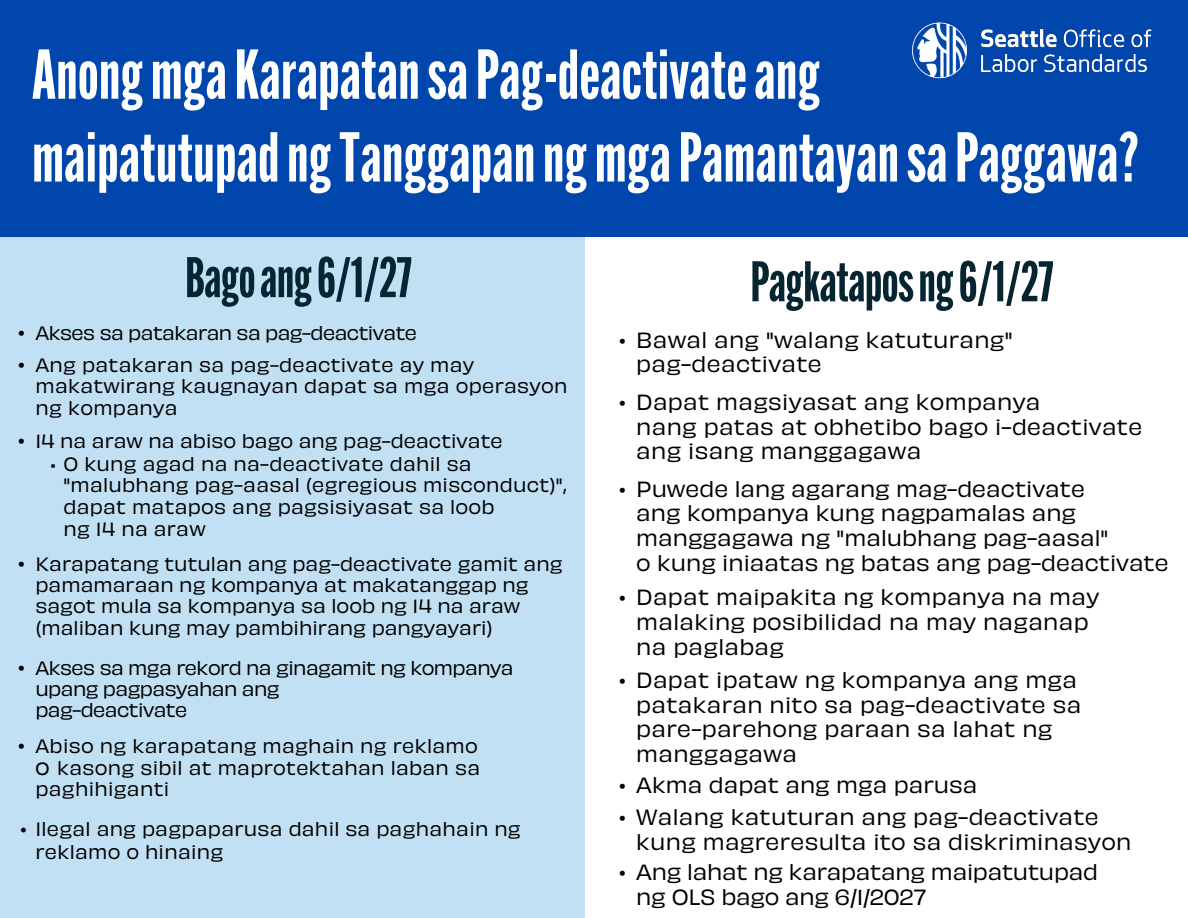
<style>
.page{position:relative;width:1188px;height:918px;background:#fff}
.page>*{position:absolute;margin:0;border:0;box-sizing:border-box;transform-origin:0 0}
.t1{font:700 69px/82.8px "Alternate Gothic Comp ATF";letter-spacing:.015em;color:#fff}
.t2{font:700 55.95px "Alternate Gothic Comp ATF";color:#062530}
.t3{font:20.55px/24.6px "Obviously";letter-spacing:.015em;color:#000}
.t4{font:20.55px/24.6px "Obviously";letter-spacing:-.01em;color:#000}
.t5{font:18px/21.1px "Obviously";letter-spacing:.015em;color:#000}
.t6{font:18px/21.1px "Obviously";letter-spacing:-.03em;color:#000}
.t7{font:13.5px "Symbol";color:#000}
.s1{font-family:"Times New Roman";font-size:20.7px}
.s2{font-family:"Times New Roman";font-size:15.15px}
.s3{font-size:20.7px}
.s4{font-family:"Times New Roman"}
</style>
<div class="page">
<div style="left:0;top:237px;width:585px;height:681px;background:#c2e0f4"></div>
<div style="left:0;top:0;width:1188px;height:237px;background:#0046ad"></div>
<img style="left:912px;top:22px;width:240px;height:57px">
<h1 class="t1" style="left:32px;top:33px;width:1107px">Anong mga Karapatan sa Pag-deactivate ang<br>maipatutupad ng Tanggapan ng mga Pamantayan sa Paggawa?</h1>
<h2 class="t2" style="left:185px;top:243px;width:228px">Bago ang 6/1/27</h2>
<h2 class="t2" style="left:751px;top:247px;width:305px">Pagkatapos ng 6/1/27</h2>
<p class="t6" style="left:18px;top:321px;width:401px"><span class="s1">•</span> Akses sa patakaran sa pag-deactivate</p>
<p class="t5" style="left:35px;top:353px;width:534px;text-indent:-18px"><span class="s1">•</span> Ang patakaran sa pag-deactivate ay may makatwirang kaugnayan dapat sa mga operasyon ng kompanya</p>
<p class="t5" style="left:18px;top:429px;width:486px"><span class="s1">•</span> 14 na araw na abiso bago ang pag-deactivate</p>
<p class="t5" style="left:63px;top:452px;width:505px;line-height:21.6px;text-indent:-13px"><span class="s2">▪</span> O kung agad na na-deactivate dahil sa "malubhang pag-aasal (egregious misconduct)", dapat matapos ang pagsisiyasat sa loob<br>ng 14 na araw</p>
<p class="t5" style="left:35px;top:551px;width:529px;text-indent:-18px"><span class="s1">•</span> Karapatang tutulan ang pag-deactivate gamit ang pamamaraan ng kompanya at makatanggap ng sagot mula sa kompanya sa loob ng 14 na araw (maliban kung may pambihirang pangyayari)</p>
<p class="t6" style="left:35px;top:656px;width:480px;text-indent:-18px"><span class="s1">•</span> Akses sa mga rekord na ginagamit ng kompanya upang pagpasyahan ang<br>pag-deactivate</p>
<p class="t5" style="left:35px;top:734px;width:447px;text-indent:-17px"><span class="s1">•</span> Abiso ng karapatang maghain ng reklamo <span class="s3">o</span> kasong sibil at maprotektahan laban sa paghihiganti</p>
<p class="t5" style="left:35px;top:817px;width:487px;line-height:23px">Ilegal ang pagpaparusa dahil sa paghahain ng reklamo o hinaing</p>
<p class="t3" style="left:636px;top:326px;width:378px;text-indent:-17px"><span class="s4">•</span> Bawal ang "walang katuturang" pag-deactivate</p>
<p class="t3" style="left:636px;top:388px;width:508px;text-indent:-17px"><span class="s4">•</span> Dapat magsiyasat ang kompanya<br>nang patas at obhetibo bago i-deactivate ang isang manggagawa</p>
<p class="t3" style="left:636px;top:475px;width:534px;text-indent:-17px"><span class="s4">•</span> Puwede lang agarang mag-deactivate<br>ang kompanya kung nagpamalas ang manggagawa ng "malubhang pag-aasal"<br>o kung iniaatas ng batas ang pag-deactivate</p>
<p class="t3" style="left:636px;top:583px;width:465px;text-indent:-17px"><span class="s4">•</span> Dapat maipakita ng kompanya na may malaking posibilidad na may naganap na paglabag</p>
<p class="t3" style="left:636px;top:666px;width:447px;text-indent:-17px"><span class="s4">•</span> Dapat ipataw ng kompanya ang mga patakaran nito sa pag-deactivate sa pare-parehong paraan sa lahat ng manggagawa</p>
<p class="t3" style="left:619px;top:771px;width:360px"><span class="s4">•</span> Akma dapat ang mga parusa</p>
<p class="t3" style="left:636px;top:803px;width:497px;text-indent:-17px"><span class="s4">•</span> Walang katuturan ang pag-deactivate kung magreresulta ito sa diskriminasyon</p>
<p class="t4" style="left:636px;top:858px;width:463px;text-indent:-17px"><span class="s4">•</span> Ang lahat ng karapatang maipatutupad ng OLS bago ang 6/1/2027</p>
<p class="t7" style="left:21px;top:821px;width:8px">•</p>
</div>
